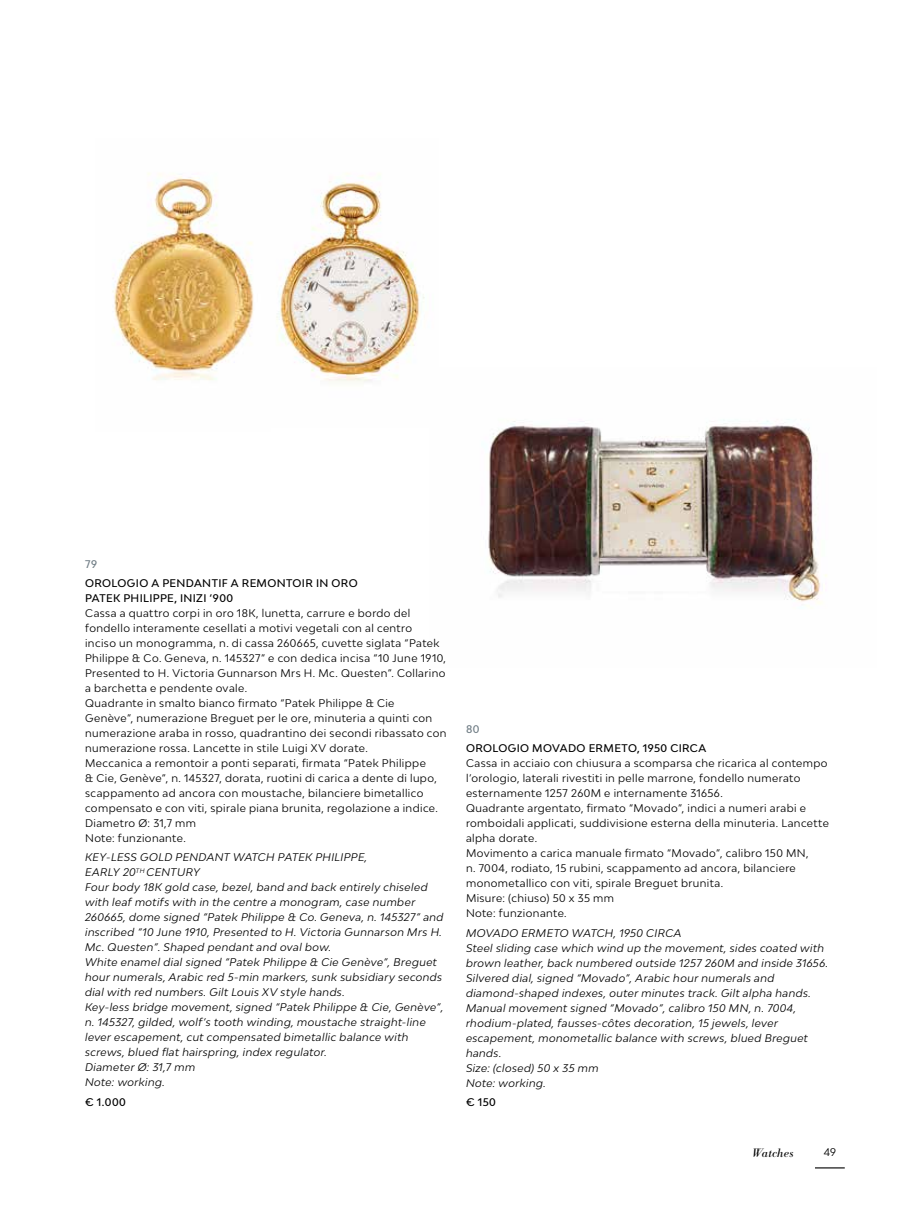
<style>
.page{position:relative;width:915px;height:1212px;background:#fff}
.page>*{position:absolute;margin:0;border:0;box-sizing:border-box;transform-origin:0 0}
.t1{font:italic 12px "Bodoni BE";letter-spacing:.02em;color:#000}
.t2{font:10.5px/15px "Bw Modelica";letter-spacing:.04em;color:#000}
.t3{font:italic 10.5px/15px "Bw Modelica";letter-spacing:.035em;color:#000}
.t4{font:500 10.5px/15px "Bw Modelica";letter-spacing:.035em;color:#000}
.t5{font:500 10.5px "Bw Modelica";color:#717e86}
</style>
<div class="page">
<img style="left:488px;top:419px;width:339px;height:188px">
<img style="left:276px;top:173px;width:149px;height:209px">
<img style="left:112px;top:173px;width:142px;height:207px">
<hr style="left:814px;top:1167px;width:30px;height:1px;background:#000">
<p class="t5" style="left:85px;top:557px;width:13px">79</p>
<p class="t4" style="left:85px;top:575px;width:274px">OROLOGIO A PENDANTIF A REMONTOIR IN ORO<br>PATEK PHILIPPE, INIZI ‘900</p>
<p class="t2" style="left:85px;top:605px;width:363px">Cassa a quattro corpi in oro 18K, lunetta, carrure e bordo del fondello interamente cesellati a motivi vegetali con al centro<br>inciso un monogramma, n. di cassa 260665, cuvette siglata “Patek Philippe &amp; Co. Geneva, n. 145327” e con dedica incisa “10 June 1910, Presented to H. Victoria Gunnarson Mrs H. Mc. Questen”. Collarino a barchetta e pendente ovale.<br>Quadrante in smalto bianco firmato “Patek Philippe &amp; Cie<br>Genève”, numerazione Breguet per le ore, minuteria a quinti con numerazione araba in rosso, quadrantino dei secondi ribassato con numerazione rossa. Lancette in stile Luigi XV dorate.<br>Meccanica a remontoir a ponti separati, firmata “Patek Philippe<br>&amp; Cie, Genève”, n. 145327, dorata, ruotini di carica a dente di lupo, scappamento ad ancora con moustache, bilanciere bimetallico compensato e con viti, spirale piana brunita, regolazione a indice.<br>Diametro Ø: 31,7 mm<br>Note: funzionante.</p>
<p class="t3" style="left:85px;top:850px;width:360px">KEY-LESS GOLD PENDANT WATCH PATEK PHILIPPE,<br>EARLY 20<sup>TH</sup> CENTURY<br>Four body 18K gold case, bezel, band and back entirely chiseled with leaf motifs with in the centre a monogram, case number 260665, dome signed “Patek Philippe &amp; Co. Geneva, n. 145327” and inscribed “10 June 1910, Presented to H. Victoria Gunnarson Mrs H.<br>Mc. Questen”. Shaped pendant and oval bow.<br>White enamel dial signed “Patek Philippe &amp; Cie Genève”, Breguet hour numerals, Arabic red 5-min markers, sunk subsidiary seconds dial with red numbers. Gilt Louis XV style hands.<br>Key-less bridge movement, signed “Patek Philippe &amp; Cie, Genève”, n. 145327, gilded, wolf’s tooth winding, moustache straight-line lever escapement, cut compensated bimetallic balance with screws, blued flat hairspring, index regulator.<br>Diameter Ø: 31,7 mm<br>Note: working.</p>
<p class="t4" style="left:85px;top:1094px;width:42px">€ 1.000</p>
<p class="t5" style="left:466px;top:722px;width:15px">80</p>
<p class="t4" style="left:466px;top:740px;width:242px">OROLOGIO MOVADO ERMETO, 1950 CIRCA</p>
<p class="t2" style="left:466px;top:755px;width:364px">Cassa in acciaio con chiusura a scomparsa che ricarica al contempo l’orologio, laterali rivestiti in pelle marrone, fondello numerato esternamente 1257 260M e internamente 31656.<br>Quadrante argentato, firmato “Movado”, indici a numeri arabi e romboidali applicati, suddivisione esterna della minuteria. Lancette alpha dorate.<br>Movimento a carica manuale firmato “Movado”, calibro 150 MN,<br>n. 7004, rodiato, 15 rubini, scappamento ad ancora, bilanciere monometallico con viti, spirale Breguet brunita.<br>Misure: (chiuso) 50 x 35 mm<br>Note: funzionante.</p>
<p class="t3" style="left:466px;top:925px;width:363px">MOVADO ERMETO WATCH, 1950 CIRCA<br>Steel sliding case which wind up the movement, sides coated with brown leather, back numbered outside 1257 260M and inside 31656.<br>Silvered dial, signed “Movado”, Arabic hour numerals and diamond-shaped indexes, outer minutes track. Gilt alpha hands.<br>Manual movement signed “Movado”, calibro 150 MN, n. 7004, rhodium-plated, fausses-côtes decoration, 15 jewels, lever escapement, monometallic balance with screws, blued Breguet hands.<br>Size: (closed) 50 x 35 mm<br>Note: working.</p>
<p class="t4" style="left:466px;top:1094px;width:31px">€ 150</p>
<p class="t1" style="left:751px;top:1146px;width:43px">Watches</p>
<p class="t2" style="left:823px;top:1145px;width:14px">49</p>
</div>
